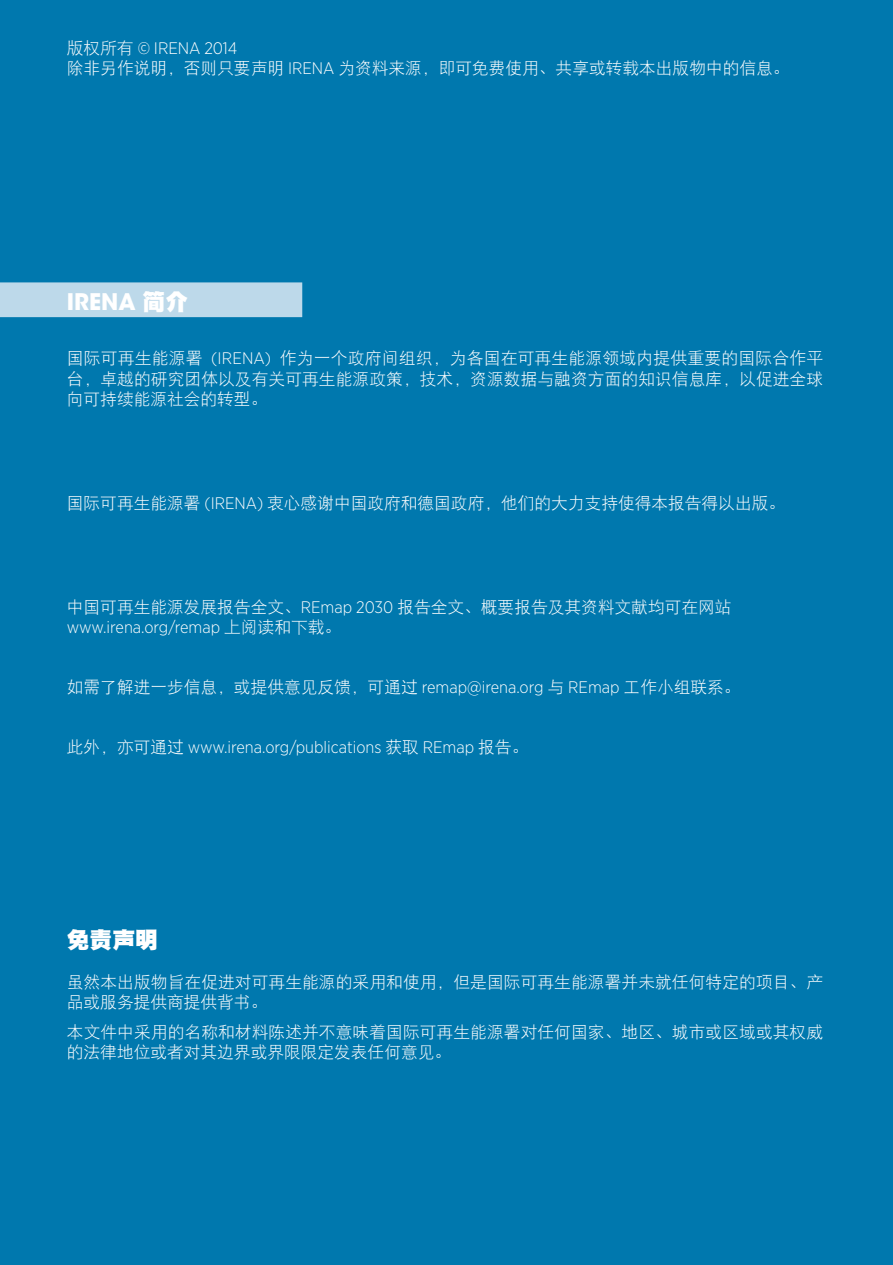
<style>
.page{position:relative;width:893px;height:1265px;background:#0078ae}
.page>*{position:absolute;margin:0;border:0;box-sizing:border-box;transform-origin:0 0}
.t1{font:700 22.75px "ITC Avant Garde Std";color:#fff}
.t2{font:22.75px "DFP Hei W12";color:#fff}
.t3{font:16.62px/20.1px "DFP Hei W3";color:#fff}
.t4{font:300 16.62px "Gotham Narrow";color:#fff}
.s1{font-family:"DFP Hei W3";font-weight:400}
.s2{font-family:"Gotham Narrow";font-weight:300}
.s3{font-family:"DFP Hei W12";font-weight:400}
</style>
<div class="page">
<div style="left:0;top:282px;width:302px;height:35px;background:#bdd9ea"></div>
<p class="t4" style="left:67px;top:38px;width:172px"><span class="s1">版权所有</span> © IRENA 2014</p>
<p class="t3" style="left:67px;top:58px;width:724px">除非另作说明，否则只要声明 <span class="s2">IRENA</span> 为资料来源，即可免费使用、共享或转载本出版物中的信息。</p>
<h1 class="t1" style="left:67px;top:287px;width:123px">IRENA <span class="s3">简介</span></h1>
<p class="t3" style="left:67px;top:348px;width:758px;text-align:justify">国际可再生能源署 <span class="s2">(IRENA)</span> 作为一个政府间组织，为各国在可再生能源领域内提供重要的国际合作平台，卓越的研究团体以及有关可再生能源政策，技术，资源数据与融资方面的知识信息库，以促进全球向可持续能源社会的转型。</p>
<p class="t3" style="left:67px;top:493px;width:720px">国际可再生能源署 <span class="s2">(IRENA)</span> 衷心感谢中国政府和德国政府，他们的大力支持使得本报告得以出版。</p>
<p class="t3" style="left:67px;top:597px;width:666px">中国可再生能源发展报告全文、<span class="s2">REmap 2030</span> 报告全文、概要报告及其资料文献均可在网站</p>
<p class="t4" style="left:67px;top:617px;width:276px">www.irena.org/remap <span class="s1">上阅读和下载。</span></p>
<p class="t3" style="left:67px;top:677px;width:675px">如需了解进一步信息，或提供意见反馈，可通过 <span class="s2">remap@irena.org</span> 与 <span class="s2">REmap</span> 工作小组联系。</p>
<p class="t4" style="left:67px;top:737px;width:463px"><span class="s1">此外，亦可通过</span> www.irena.org/publications <span class="s1">获取</span> REmap <span class="s1">报告。</span></p>
<h1 class="t2" style="left:67px;top:929px;width:92px">免责声明</h1>
<p class="t3" style="left:67px;top:972px;width:758px">虽然本出版物旨在促进对可再生能源的采用和使用，但是国际可再生能源署并未就任何特定的项目、产品或服务提供商提供背书。</p>
<p class="t3" style="left:67px;top:1022px;width:758px">本文件中采用的名称和材料陈述并不意味着国际可再生能源署对任何国家、地区、城市或区域或其权威的法律地位或者对其边界或界限限定发表任何意见。</p>
</div>
